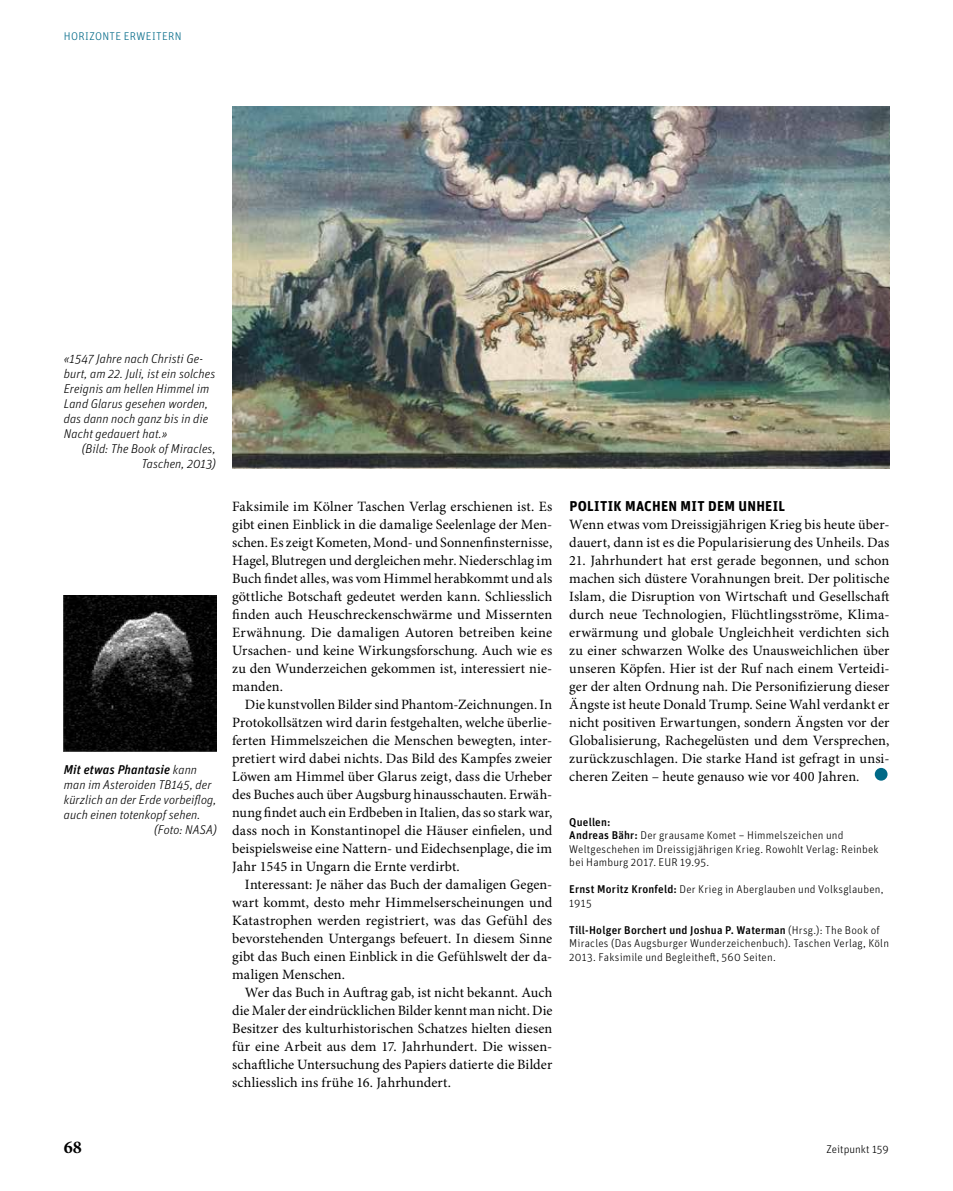
<style>
.page{position:relative;width:953px;height:1191px;background:#fff}
.page>*{position:absolute;margin:0;border:0;box-sizing:border-box;transform-origin:0 0}
.t1{font:700 18px "Minion Pro";color:#000}
.t2{font:14.25px/18px "Minion Pro";letter-spacing:.005em;color:#000;text-align:justify}
.t3{font:700 14.25px "Unit OT";letter-spacing:.02em;color:#000}
.t4{font:italic 300 12.75px/15px "Unit OT";color:#000}
.t5{font:italic 500 12.75px "Unit OT";letter-spacing:.005em;color:#000}
.t6{font:300 11.25px/13.5px "Unit OT";letter-spacing:.015em;color:#000}
.t7{font:300 11.25px "Unit OT";letter-spacing:.03em;color:#006987}
.s1{font-weight:300}
.s2{font-weight:500}
</style>
<div class="page">
<div style="left:874px;top:768px;width:13px;height:12px;background:#006987;border-radius:50%"></div>
<img style="left:232px;top:106px;width:657px;height:362px">
<img style="left:64px;top:595px;width:153px;height:156px">
<p class="t7" style="left:64px;top:29px;width:119px">HORIZONTE ERWEITERN</p>
<p class="t4" style="left:64px;top:351px;width:153px">«1547 Jahre nach Christi Ge&shy;burt, am 22. Juli, ist ein solches<br>Ereignis am hellen Himmel im<br>Land Glarus gesehen worden, das dann noch ganz bis in die<br>Nacht gedauert hat.»</p>
<p class="t4" style="left:82px;top:441px;width:136px;text-align:right">(Bild: The Book of Miracles,<br>Taschen, 2013)</p>
<p class="t5" style="left:64px;top:761px;width:135px">Mit etwas Phantasie <span class="s1">kann</span></p>
<p class="t4" style="left:64px;top:777px;width:149px">man im Asteroiden TB145, der</p>
<p class="t4" style="left:64px;top:792px;width:154px">kürzlich an der Erde vorbeiflog,</p>
<p class="t4" style="left:64px;top:807px;width:138px">auch einen totenkopf sehen.</p>
<p class="t4" style="left:154px;top:822px;width:64px">(Foto: NASA)</p>
<p class="t2" style="left:232px;top:497px;width:321px">Faksimile im Kölner Taschen Verlag erschienen ist. Es gibt einen Einblick in die damalige Seelenlage der Men&shy;schen. Es zeigt Kometen, Mond- und Sonnenfinsternisse, Hagel, Blutregen und dergleichen mehr. Niederschlag im Buch findet alles, was vom Himmel herabkommt und als göttliche Botschaft gedeutet werden kann. Schliesslich finden auch Heuschreckenschwärme und Missernten Erwähnung. Die damaligen Autoren betreiben keine Ursachen- und keine Wirkungsforschung. Auch wie es zu den Wunderzeichen gekommen ist, interessiert nie&shy;manden.</p>
<p class="t2" style="left:232px;top:695px;width:321px;text-indent:13px">Die kunstvollen Bilder sind Phantom-Zeichnungen. In Protokollsätzen wird darin festgehalten, welche überlie&shy;ferten Himmelszeichen die Menschen bewegten, inter&shy;pretiert wird dabei nichts. Das Bild des Kampfes zweier Löwen am Himmel über Glarus zeigt, dass die Urheber des Buches auch über Augsburg hinausschauten. Erwäh&shy;nung findet auch ein Erdbeben in Italien, das so stark war, dass noch in Konstantinopel die Häuser einfielen, und beispielsweise eine Nattern- und Eidechsenplage, die im Jahr 1545 in Ungarn die Ernte verdirbt.</p>
<p class="t2" style="left:232px;top:875px;width:321px;text-indent:13px">Interessant: Je näher das Buch der damaligen Gegen&shy;wart kommt, desto mehr Himmelserscheinungen und Katastrophen werden registriert, was das Gefühl des bevorstehenden Untergangs befeuert. In diesem Sinne gibt das Buch einen Einblick in die Gefühlswelt der da&shy;maligen Menschen.</p>
<p class="t2" style="left:232px;top:983px;width:322px;text-indent:13px">Wer das Buch in Auftrag gab, ist nicht bekannt. Auch die Maler der eindrücklichen Bilder kennt man nicht. Die Besitzer des kulturhistorischen Schatzes hielten diesen für eine Arbeit aus dem 17. Jahrhundert. Die wissen&shy;schaftliche Untersuchung des Papiers datierte die Bilder schliesslich ins frühe 16. Jahrhundert.</p>
<p class="t3" style="left:569px;top:496px;width:217px">POLITIK MACHEN MIT DEM UNHEIL</p>
<p class="t2" style="left:569px;top:515px;width:321px">Wenn etwas vom Dreissigjährigen Krieg bis heute über&shy;dauert, dann ist es die Popularisierung des Unheils. Das</p>
<p class="t2" style="left:569px;top:551px;width:321px">21. Jahrhundert hat erst gerade begonnen, und schon machen sich düstere Vorahnungen breit. Der politische Islam, die Disruption von Wirtschaft und Gesellschaft durch neue Technologien, Flüchtlingsströme, Klima&shy;erwärmung und globale Ungleichheit verdichten sich zu einer schwarzen Wolke des Unausweichlichen über unseren Köpfen. Hier ist der Ruf nach einem Verteidi&shy;ger der alten Ordnung nah. Die Personifizierung dieser Ängste ist heute Donald Trump. Seine Wahl verdankt er nicht positiven Erwartungen, sondern Ängsten vor der Globalisierung, Rachegelüsten und dem Versprechen, zurückzuschlagen. Die starke Hand ist gefragt in unsi&shy;cheren Zeiten – heute genauso wie vor 400 Jahren.</p>
<p class="t6" style="left:569px;top:815px;width:311px"><span class="s2">Quellen:<br>Andreas Bähr:</span> Der grausame Komet – Himmelszeichen und Weltgeschehen im Dreissigjährigen Krieg. Rowohlt Verlag: Reinbek bei Hamburg 2017. EUR 19.95.</p>
<p class="t6" style="left:569px;top:882px;width:316px"><span class="s2">Ernst Moritz Kronfeld:</span> Der Krieg in Aberglauben und Volksglauben,<br>1915</p>
<p class="t6" style="left:569px;top:923px;width:321px"><span class="s2">Till-Holger Borchert und Joshua P. Waterman</span> (Hrsg.): The Book of<br>Miracles (Das Augsburger Wunderzeichenbuch). Taschen Verlag, Köln<br>2013. Faksimile und Begleitheft, 560 Seiten.</p>
<p class="t1" style="left:64px;top:1136px;width:19px">68</p>
<p class="t6" style="left:826px;top:1142px;width:64px">Zeitpunkt 159</p>
</div>
